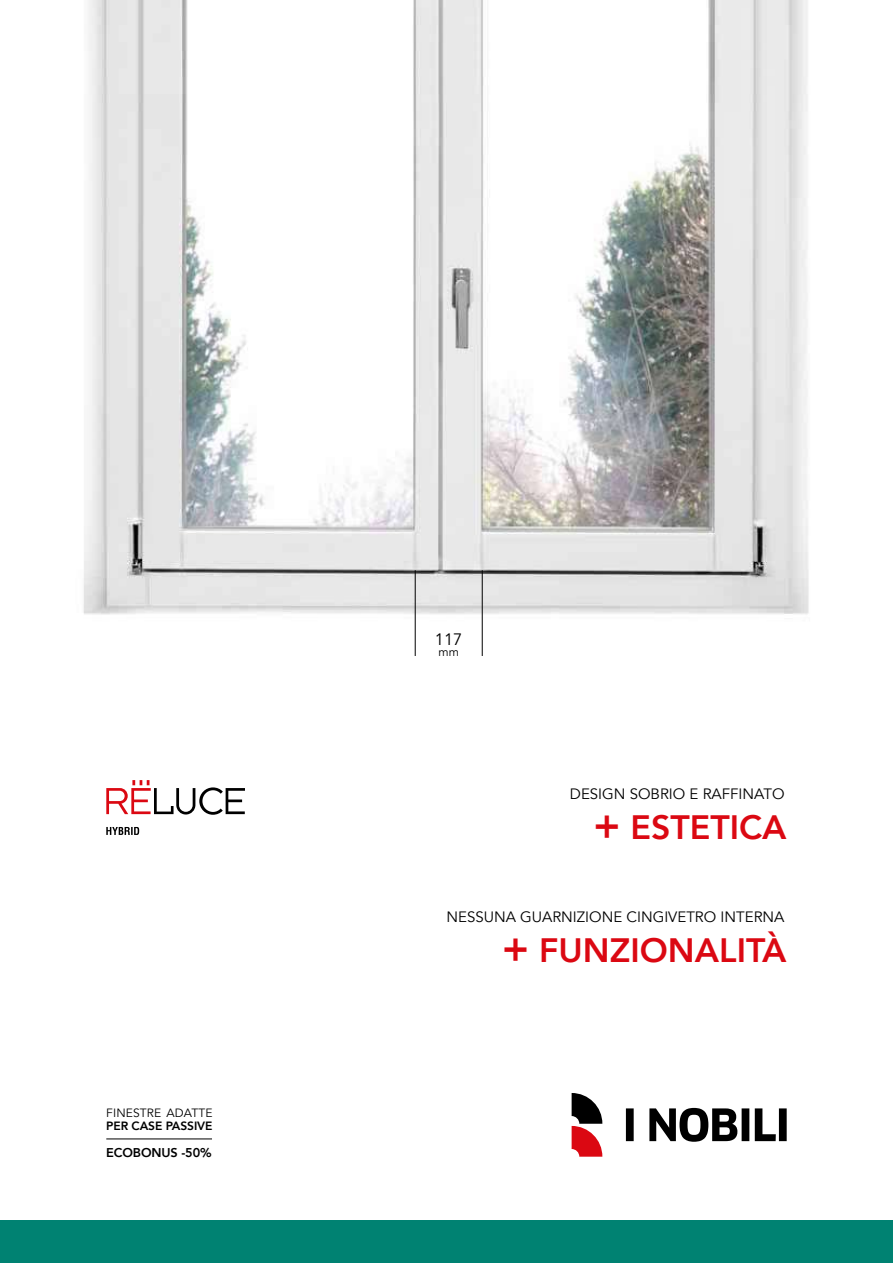
<style>
.page{position:relative;width:893px;height:1263px;background:#fff}
.page>*{position:absolute;margin:0;border:0;box-sizing:border-box;transform-origin:0 0}
.t1{font:800 33.75px "Avenir";color:#db0812}
.t2{font:16.5px "Avenir";color:#000}
.t3{font:15px "Avenir";color:#000}
.t4{font:800 12.75px "Avenir";letter-spacing:-.01em;color:#000}
.t5{font:12px "Avenir";letter-spacing:.01em;color:#000}
.t6{font:800 12px "Avenir";letter-spacing:-.01em;color:#000}
.s1{font-size:40.5px}
</style>
<div class="page">
<img style="left:83px;top:0;width:726px;height:656px">
<div style="left:0;top:1220px;width:893px;height:43px;background:#008272"></div>
<svg style="left:106px;top:780px;width:139px;height:35px"></svg>
<svg style="left:106px;top:827px;width:33px;height:8px"></svg>
<hr style="left:415px;top:570px;width:1px;height:86px;background:#000">
<hr style="left:482px;top:570px;width:1px;height:86px;background:#000">
<hr style="left:106px;top:1139px;width:106px;height:1px;background:#000">
<svg style="left:572px;top:1093px;width:30px;height:64px"></svg>
<svg style="left:626px;top:1108px;width:161px;height:34px"></svg>
<p class="t5" style="left:106px;top:1105px;width:108px">FINESTRE ADATTE</p>
<p class="t6" style="left:106px;top:1117px;width:108px">PER CASE PASSIVE</p>
<p class="t4" style="left:106px;top:1142px;width:107px">ECOBONUS -50%</p>
<p class="t2" style="left:435px;top:630px;width:29px">117</p>
<p class="t5" style="left:438px;top:644px;width:22px">mm</p>
<p class="t3" style="left:570px;top:785px;width:216px">DESIGN SOBRIO E RAFFINATO</p>
<h1 class="t1" style="left:593px;top:801px;width:195px"><span class="s1">+</span> ESTETICA</h1>
<p class="t3" style="left:446px;top:907px;width:340px">NESSUNA GUARNIZIONE CINGIVETRO INTERNA</p>
<h1 class="t1" style="left:502px;top:924px;width:286px"><span class="s1">+</span> FUNZIONALITÀ</h1>
</div>
